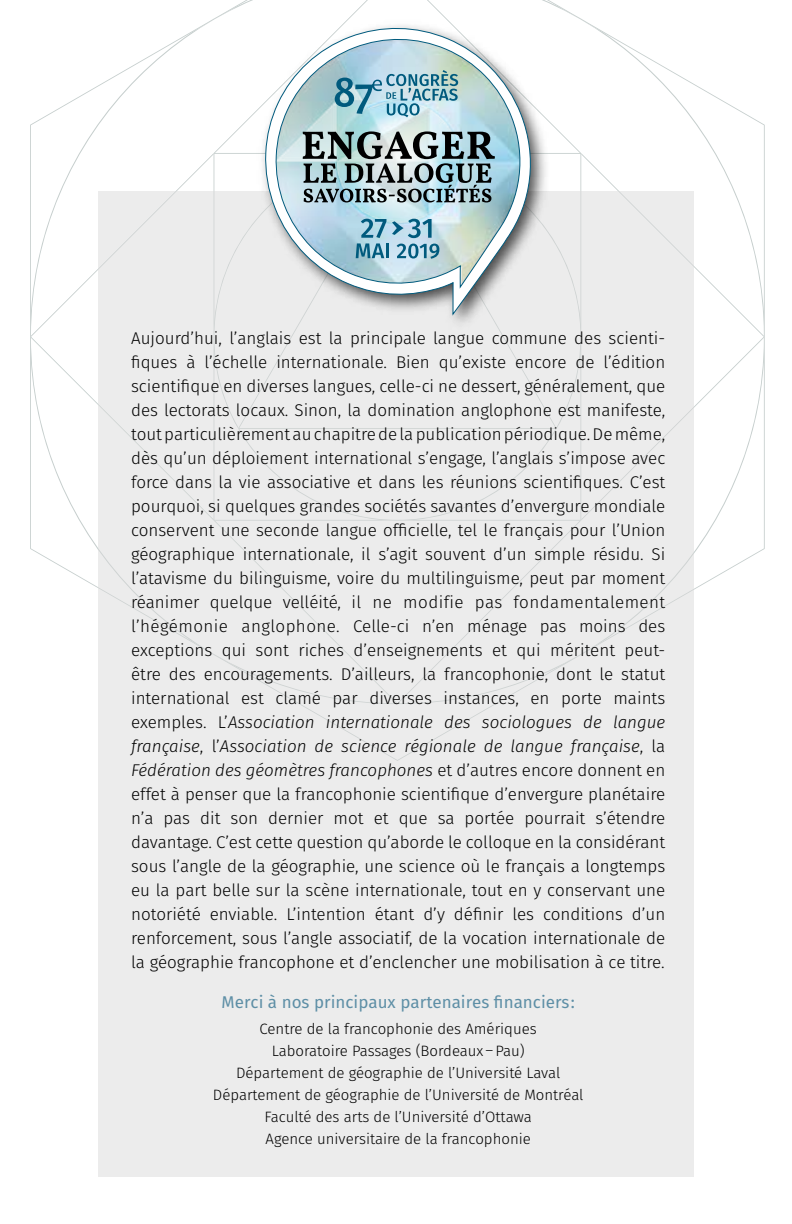
<style>
.page{position:relative;width:792px;height:1224px;background:#fff}
.page>*{position:absolute;margin:0;border:0;box-sizing:border-box;transform-origin:0 0}
.t1{font:300 17px/24px "Fira Sans";color:#000}
.t2{font:17px "Fira Sans";color:#5e8fa6}
.t3{font:300 15px/22px "Fira Sans";color:#000;text-align:center}
.s1{font-style:italic}
.s2{color:#010202}
</style>
<div class="page">
<svg style="left:30px;top:0;width:735px;height:590px"></svg>
<div style="left:98px;top:191px;width:596px;height:986px;background:#ececec"></div>
<img style="left:253px;top:16px;width:302px;height:323px">
<svg style="left:265px;top:24px;width:272px;height:291px"></svg>
<svg style="left:335px;top:70px;width:123px;height:47px;background:#91bdcb"></svg>
<svg style="left:356px;top:219px;width:30px;height:39px"></svg>
<hr style="left:386px;top:243px;width:3px;height:15px;background:#005a7d">
<svg style="left:397px;top:244px;width:42px;height:15px"></svg>
<svg style="left:392px;top:219px;width:40px;height:19px"></svg>
<svg style="left:303px;top:131px;width:192px;height:71px;background:#809397"></svg>
<p class="t1" style="left:131px;top:326px;width:536px">Aujourd’hui, l’anglais est la principale langue commune des scienti&shy;fiques à l’échelle internationale. Bien qu’existe encore de l’édition scientifique en diverses langues, celle-ci ne dessert, généralement, que des lectorats locaux. Sinon, la domination anglophone est manifeste, tout particulièrement au chapitre de la publication périodique. De même, dès qu’un déploiement international s’engage, l’anglais s’impose avec force dans la vie associative et dans les réunions scientifiques. C’est pourquoi, si quelques grandes sociétés savantes d’envergure mondiale conservent une seconde langue officielle, tel le français pour l’Union géographique internationale, il s’agit souvent d’un simple résidu. Si l’atavisme du bilinguisme, voire du multilinguisme, peut par moment réanimer quelque velléité, il ne modifie pas fondamentalement l’hégémonie anglophone. Celle-ci n’en ménage pas moins des exceptions qui sont riches d’enseignements et qui méritent peut&shy;être des encouragements. D’ailleurs, la francophonie, dont le statut international est clamé par diverses instances, en porte maints exemples. L’<span class="s1">Association internationale des sociologues de langue française</span>, l’<span class="s1">Association de science régionale de langue française</span>, la <span class="s1">Fédération des géomètres francophones</span> et d’autres encore donnent en effet à penser que la francophonie scientifique d’envergure planétaire n’a pas dit son dernier mot et que sa portée pourrait s’étendre davantage. C’est cette question qu’aborde le colloque en la considérant sous l’angle de la géographie, une science où le français a longtemps eu la part belle sur la scène internationale, tout en y conservant une notoriété enviable. L’intention étant d’y définir les conditions d’un renforcement, sous l’angle associatif, de la vocation internationale de la géographie francophone et d’enclencher une mobilisation à ce titre.</p>
<p class="t2" style="left:221px;top:990px;width:355px">Merci à nos principaux partenaires financiers:</p>
<p class="t3" style="left:213px;top:1018px;width:372px">Centre de la francophonie des Amériques<br>Laboratoire Passages (Bordeaux <span class="s2">–</span>Pau)<br>Département de géographie de l’Université Laval Département de géographie de l’Université de Montréal Faculté des arts de l’Université d’Ottawa<br>Agence universitaire de la francophonie</p>
</div>
